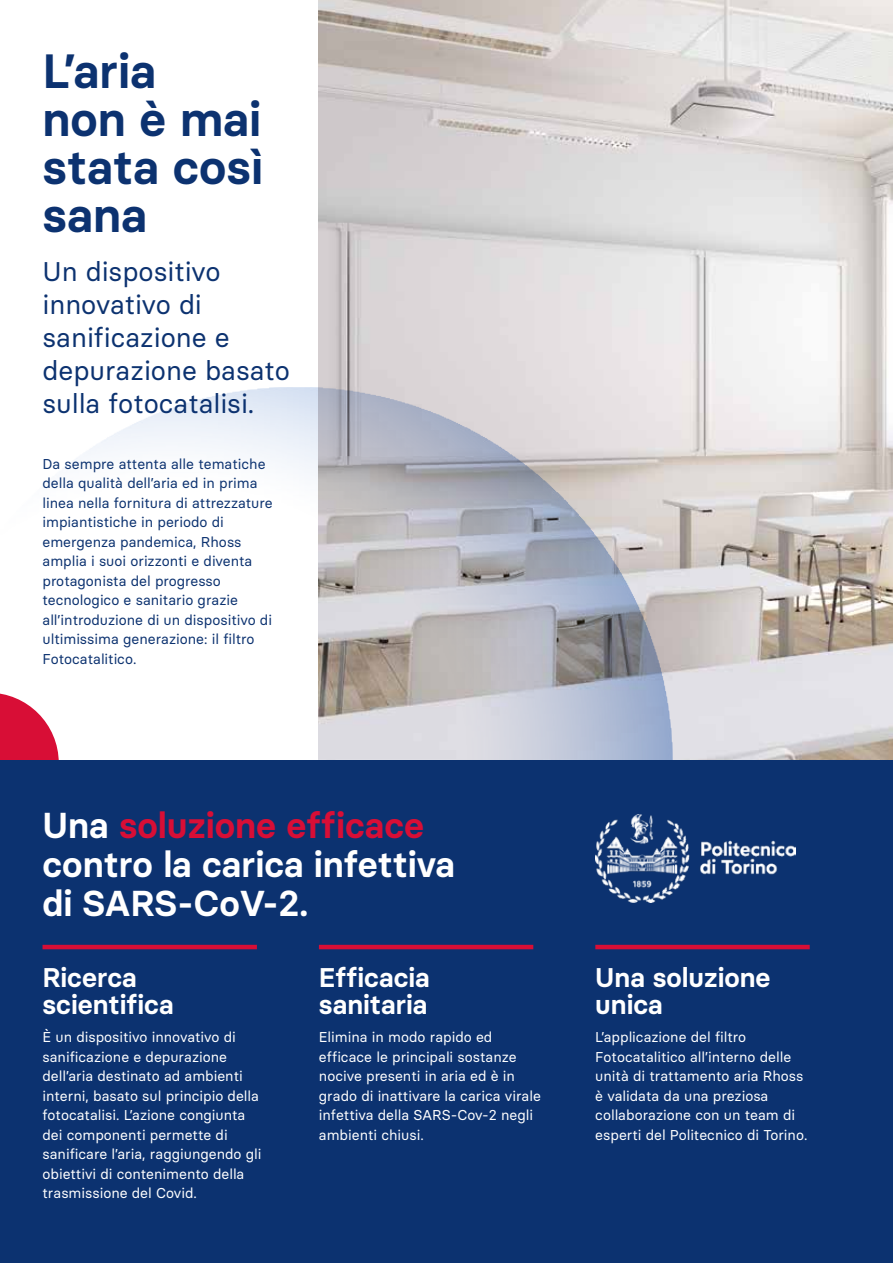
<style>
.page{position:relative;width:893px;height:1263px;background:#fff}
.page>*{position:absolute;margin:0;border:0;box-sizing:border-box;transform-origin:0 0}
.t1{font:600 48px/48px "Basier Circle";color:#0c3270}
.t2{font:600 36px/39px "Basier Circle";color:#fff}
.t3{font:27px/33px "Basier Circle";color:#0c3270}
.t4{font:600 27px/27px "Basier Circle";color:#fff}
.t5{font:14.25px/19.5px "Basier Circle";color:#fff}
.t6{font:14.25px/19.5px "Basier Circle";color:#0c3270}
.s1{color:#d80e36}
</style>
<div class="page">
<img style="left:319px;top:0;width:574px;height:760px">
<img style="left:67px;top:386px;width:606px;height:374px">
<svg style="left:0;top:693px;width:59px;height:67px"></svg>
<div style="left:0;top:760px;width:893px;height:503px;background:#0c3270"></div>
<hr style="left:43px;top:945px;width:214px;height:4px;background:#d80e36">
<hr style="left:319px;top:945px;width:214px;height:4px;background:#d80e36">
<hr style="left:595px;top:945px;width:215px;height:4px;background:#d80e36">
<img style="left:595px;top:814px;width:201px;height:88px">
<h1 class="t1" style="left:43px;top:47px;width:222px">L’aria<br>non è mai stata così sana</h1>
<h3 class="t3" style="left:43px;top:254px;width:249px">Un dispositivo innovativo di sanificazione e depurazione basato sulla fotocatalisi.</h3>
<p class="t6" style="left:43px;top:454px;width:232px">Da sempre attenta alle tematiche della qualità dell’aria ed in prima linea nella fornitura di attrezzature impiantistiche in periodo di emergenza pandemica, Rhoss amplia i suoi orizzonti e diventa protagonista del progresso tecnologico e sanitario grazie all’introduzione di un dispositivo di ultimissima generazione: il filtro<br>Fotocatalitico.</p>
<h2 class="t2" style="left:43px;top:805px;width:414px">Una <span class="s1">soluzione efficace </span>contro la carica infettiva di SARS-CoV-2.</h2>
<h3 class="t4" style="left:43px;top:964px;width:133px">Ricerca scientifica</h3>
<p class="t5" style="left:43px;top:1027px;width:220px">È un dispositivo innovativo di sanificazione e depurazione dell’aria destinato ad ambienti interni, basato sul principio della fotocatalisi. L’azione congiunta dei componenti permette di sanificare l’aria, raggiungendo gli obiettivi di contenimento della trasmissione del Covid.</p>
<h3 class="t4" style="left:319px;top:964px;width:113px">Efficacia sanitaria</h3>
<p class="t5" style="left:319px;top:1027px;width:223px">Elimina in modo rapido ed efficace le principali sostanze nocive presenti in aria ed è in grado di inattivare la carica virale infettiva della SARS-Cov-2 negli ambienti chiusi.</p>
<h3 class="t4" style="left:595px;top:964px;width:177px">Una soluzione unica</h3>
<p class="t5" style="left:595px;top:1027px;width:214px">L’applicazione del filtro<br>Fotocatalitico all’interno delle unità di trattamento aria Rhoss è validata da una preziosa collaborazione con un team di esperti del Politecnico di Torino.</p>
</div>
